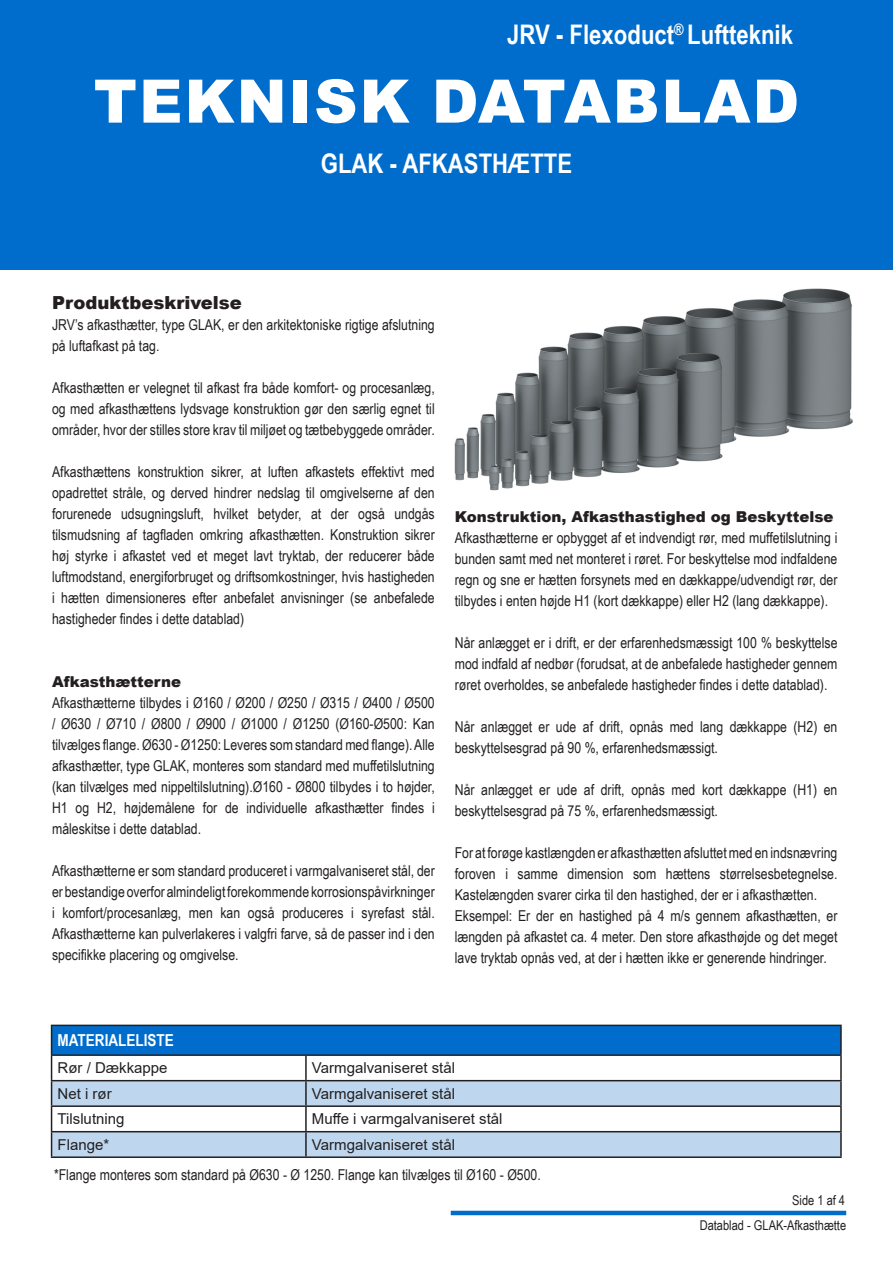
<style>
.page{position:relative;width:893px;height:1263px;background:#fff}
.page>*{position:absolute;margin:0;border:0;box-sizing:border-box;transform-origin:0 0}
.t1{font:900 60px "Arial";letter-spacing:.035em;color:#fff}
.t2{font:700 27px "Arial Narrow";color:#fff}
.t3{font:900 18px "Arial";color:#231f20}
.t4{font:700 16.5px "Arial Narrow";color:#fff}
.t5{font:15px/21px "Arial Narrow";color:#231f20;text-align:justify}
.t6{font:15px "Arial";color:#231f20}
.t7{font:900 15px "Arial";color:#231f20}
.t8{font:13.5px/24.5px "Arial Narrow";color:#231f20;text-align:right}
</style>
<div class="page">
<hr style="left:451px;top:1211px;width:395px;height:4px;background:#006dcd">
<div style="left:52px;top:1025px;width:789px;height:30px;background:#006dcd"></div>
<svg style="left:52px;top:1056px;width:788px;height:24px"></svg>
<svg style="left:52px;top:1081px;width:788px;height:75px;fill:#bed7ef"></svg>
<hr style="left:51px;top:1025px;width:255px;height:1px;background:#231f20">
<hr style="left:306px;top:1025px;width:536px;height:1px;background:#231f20">
<hr style="left:840px;top:1026px;width:2px;height:28px;background:#231f20">
<hr style="left:51px;top:1054px;width:255px;height:2px;background:#231f20">
<hr style="left:306px;top:1054px;width:536px;height:2px;background:#231f20">
<hr style="left:305px;top:1056px;width:2px;height:24px;background:#231f20">
<hr style="left:840px;top:1056px;width:2px;height:24px;background:#231f20">
<hr style="left:51px;top:1080px;width:255px;height:1px;background:#231f20">
<hr style="left:306px;top:1080px;width:536px;height:1px;background:#231f20">
<hr style="left:305px;top:1081px;width:2px;height:24px;background:#231f20">
<hr style="left:840px;top:1081px;width:2px;height:24px;background:#231f20">
<hr style="left:51px;top:1105px;width:255px;height:2px;background:#231f20">
<hr style="left:306px;top:1105px;width:536px;height:2px;background:#231f20">
<hr style="left:305px;top:1107px;width:2px;height:24px;background:#231f20">
<hr style="left:840px;top:1107px;width:2px;height:24px;background:#231f20">
<hr style="left:51px;top:1131px;width:255px;height:1px;background:#231f20">
<svg style="left:51px;top:1026px;width:1px;height:130px"></svg>
<hr style="left:306px;top:1131px;width:536px;height:1px;background:#231f20">
<hr style="left:305px;top:1132px;width:2px;height:24px;background:#231f20">
<hr style="left:840px;top:1132px;width:2px;height:24px;background:#231f20">
<hr style="left:51px;top:1156px;width:255px;height:2px;background:#231f20">
<hr style="left:306px;top:1156px;width:536px;height:2px;background:#231f20">
<div style="left:0;top:0;width:893px;height:269px;background:#006dcd"></div>
<img style="left:454px;top:288px;width:399px;height:203px">
<p class="t2" style="left:507px;top:14px;width:287px">JRV - Flexoduct<sup>®</sup> Luftteknik</p>
<p class="t1" style="left:94px;top:58px;width:707px">TEKNISK DATABLAD</p>
<p class="t2" style="left:321px;top:143px;width:253px">GLAK - AFKASTHÆTTE</p>
<p class="t3" style="left:52px;top:289px;width:191px">Produktbeskrivelse</p>
<p class="t5" style="left:52px;top:313px;width:384px">JRV’s afkasthætter, type GLAK, er den arkitektoniske rigtige afslutning på luftafkast på tag.</p>
<p class="t5" style="left:52px;top:376px;width:384px">Afkasthætten er velegnet til afkast fra både komfort- og procesanlæg, og med afkasthættens lydsvage konstruktion gør den særlig egnet til områder, hvor der stilles store krav til miljøet og tætbebyggede områder.</p>
<p class="t5" style="left:52px;top:460px;width:384px">Afkasthættens konstruktion sikrer, at luften afkastets effektivt med opadrettet stråle, og derved hindrer nedslag til omgivelserne af den forurenede udsugningsluft, hvilket betyder, at der også undgås tilsmudsning af tagfladen omkring afkasthætten. Konstruktion sikrer høj styrke i afkastet ved et meget lavt tryktab, der reducerer både luftmodstand, energiforbruget og driftsomkostninger, hvis hastigheden i hætten dimensioneres efter anbefalet anvisninger (se anbefalede hastigheder findes i dette datablad)</p>
<p class="t7" style="left:52px;top:671px;width:131px">Afkasthætterne</p>
<p class="t5" style="left:52px;top:691px;width:384px">Afkasthætterne tilbydes i Ø160 / Ø200 / Ø250 / Ø315 / Ø400 / Ø500 / Ø630 / Ø710 / Ø800 / Ø900 / Ø1000 / Ø1250 (Ø160-Ø500: Kan tilvælges flange. Ø630 - Ø1250: Leveres som standard med flange). Alle afkasthætter, type GLAK, monteres som standard med muffetilslutning (kan tilvælges med nippeltilslutning).Ø160 - Ø800 tilbydes i to højder, H1 og H2, højdemålene for de individuelle afkasthætter findes i måleskitse i dette datablad.</p>
<p class="t5" style="left:52px;top:859px;width:384px">Afkasthætterne er som standard produceret i varmgalvaniseret stål, der er bestandige overfor almindeligt forekommende korrosionspåvirkninger i komfort/procesanlæg, men kan også produceres i syrefast stål.<br>Afkasthætterne kan pulverlakeres i valgfri farve, så de passer ind i den specifikke placering og omgivelse.</p>
<p class="t7" style="left:455px;top:506px;width:380px">Konstruktion, Afkasthastighed og Beskyttelse</p>
<p class="t5" style="left:455px;top:527px;width:384px">Afkasthætterne er opbygget af et indvendigt rør, med muffetilslutning i bunden samt med net monteret i røret. For beskyttelse mod indfaldene regn og sne er hætten forsynets med en dækkappe/udvendigt rør, der tilbydes i enten højde H1 (kort dækkappe) eller H2 (lang dækkappe).</p>
<p class="t5" style="left:455px;top:632px;width:384px">Når anlægget er i drift, er der erfarenhedsmæssigt 100 % beskyttelse mod indfald af nedbør (forudsat, at de anbefalede hastigheder gennem røret overholdes, se anbefalede hastigheder findes i dette datablad).</p>
<p class="t5" style="left:455px;top:716px;width:384px">Når anlægget er ude af drift, opnås med lang dækkappe (H2) en beskyttelsesgrad på 90 %, erfarenhedsmæssigt.</p>
<p class="t5" style="left:455px;top:779px;width:384px">Når anlægget er ude af drift, opnås med kort dækkappe (H1) en beskyttelsesgrad på 75 %, erfarenhedsmæssigt.</p>
<p class="t5" style="left:455px;top:842px;width:384px">For at forøge kastlængden er afkasthætten afsluttet med en indsnævring foroven i samme dimension som hættens størrelsesbetegnelse.<br>Kastelængden svarer cirka til den hastighed, der er i afkasthætten.</p>
<p class="t5" style="left:455px;top:905px;width:384px">Eksempel: Er der en hastighed på 4 m/s gennem afkasthætten, er længden på afkastet ca. 4 meter. Den store afkasthøjde og det meget lave tryktab opnås ved, at der i hætten ikke er generende hindringer.</p>
<p class="t4" style="left:58px;top:1028px;width:118px">MATERIALELISTE</p>
<p class="t6" style="left:58px;top:1058px;width:112px">Rør / Dækkappe</p>
<p class="t6" style="left:312px;top:1058px;width:145px">Varmgalvaniseret stål</p>
<p class="t6" style="left:58px;top:1083px;width:56px">Net i rør</p>
<p class="t6" style="left:312px;top:1083px;width:145px">Varmgalvaniseret stål</p>
<p class="t6" style="left:58px;top:1109px;width:68px">Tilslutning</p>
<p class="t6" style="left:312px;top:1109px;width:192px">Muffe i varmgalvaniseret stål</p>
<p class="t6" style="left:58px;top:1134px;width:53px">Flange*</p>
<p class="t6" style="left:312px;top:1134px;width:145px">Varmgalvaniseret stål</p>
<p class="t5" style="left:54px;top:1164px;width:488px">*Flange monteres som standard på Ø630 - Ø 1250. Flange kan tilvælges til Ø160 - Ø500.</p>
<p class="t8" style="left:700px;top:1188px;width:148px">Side 1 af 4<br>Datablad - GLAK-Afkasthætte</p>
</div>
